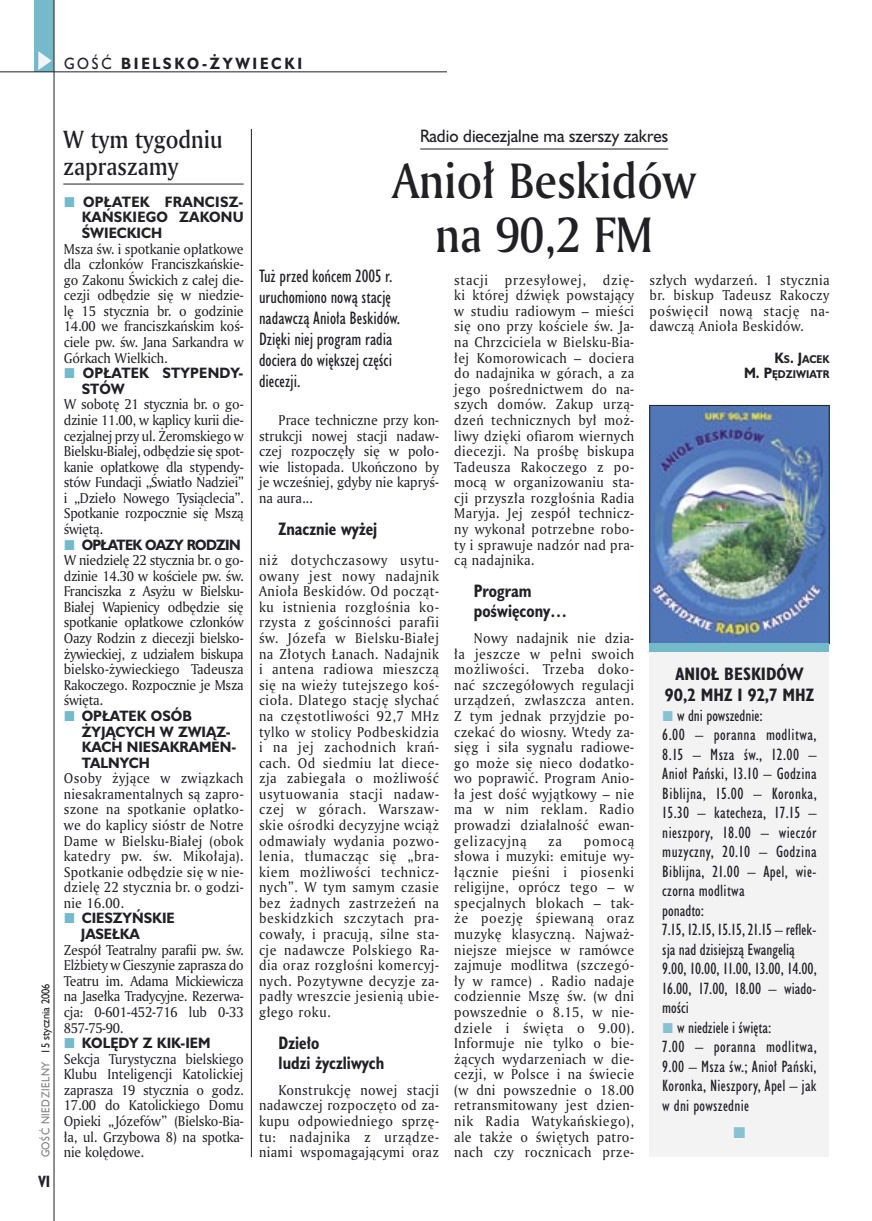
<style>
.page{position:relative;width:872px;height:1221px;background:#fff}
.page>*{position:absolute;margin:0;border:0;box-sizing:border-box;transform-origin:0 0}
._05a_tytyl_AmMd_32_pt{font:48px/54px "Amerigo Md PL";color:#212125;text-align:center;scale:.9 1}
._05d_tytyl_Kronika_AmMd_16_pt{font:24px/27px "Amerigo Md PL";color:#212125;scale:.9 1}
._06-4_lead_lokal_HuCn_11_pt{font:16.5px/21px "Humanst 521 Cn PL";color:#212125}
._04_srodtytul_HuCB_11_pt{font:700 16.5px/19.5px "Humanst 521 Cn PL";color:#212125;scale:.94 1}
._04-3_nadtytul_lokal{font:16.5px "Humanst 521 PL";color:#212125;scale:.94 1}
._04-2_tytul_ramki{font:700 16.5px/21px "Humanst 521 Cn PL";color:#212125;text-align:center}
._03-2_body_do_ramki{font:15px/19.5px "Humanst 521 Cn PL";color:#212125;text-align:justify}
._15a_temat_lewo{font:700 15px "Humanst 521 PL";letter-spacing:.2em;color:#212125;scale:.9 1}
._16_pagina_lewa{font:700 15px "Humanst 521 Cn PL";color:#212125;scale:.94 1}
._01_body_tekst{font:13.8px/15.6px "Amerigo PL";letter-spacing:.03em;color:#212125;text-align:justify;scale:.94 1}
._03_body_bez_akapitu{font:13.8px/15.6px "Amerigo PL";letter-spacing:-.01em;color:#212125;text-align:justify;scale:.94 1}
._03_body_bez_akapitu-2{font:700 13.8px/15.6px "Humanst 521 PL";color:#212125;text-align:justify;scale:.94 1}
._03_body_bez_akapitu-3{font:700 13.8px/15.6px "Humanst 521 PL";letter-spacing:.02em;color:#212125;scale:.94 1}
._03_body_bez_akapitu-4{font:700 13.8px "Humanst 521 PL";letter-spacing:-.055em;color:#212125;scale:.94 1}
._18a_data_lewa_GOSC{font:10.5px "Humanst 521 PL";letter-spacing:.05em;color:#7f7f83;scale:.9 1}
._18_data_lewa{font:10.5px "Humanst 521 PL";color:#212125;scale:.9 1}
._12a_autor_na_koncu_HuBd{font:700 10.35px/15.6px "Humanst 521 PL";color:#212125;text-align:right;scale:.9 1}
.s1{font-weight:400}
.s2{font-size:13.8px}
</style>
<div class="page">
<div style="left:649px;top:648px;width:180px;height:508px;background:#f3f3f4"></div>
<img style="left:651px;top:407px;width:176px;height:235px">
<div style="left:649px;top:405px;width:180px;height:239px;border:1px solid #212125"></div>
<div style="left:649px;top:643px;width:180px;height:8px;background:#75baca"></div>
<hr style="left:63px;top:184px;width:181px;height:1px;background:#212125">
<hr style="left:251px;top:129px;width:1px;height:1027px;background:#212125">
<hr style="left:420px;top:149px;width:248px;height:1px;background:#212125">
<div style="left:35px;top:0;width:19px;height:72px;background:#75baca"></div>
<svg style="left:38px;top:51px;width:14px;height:19px"></svg>
<hr style="left:54px;top:0;width:1px;height:1220px;background:#212125">
<hr style="left:0;top:72px;width:447px;height:1px;background:#212125">
<p class="_15a_temat_lewo" style="left:64px;top:53px;width:266px"><span class="s1">GOŚĆ</span> BIELSKO-ŻYWIECKI</p>
<p class="_18_data_lewa" style="left:38px;top:1053px;width:79px;rotate:-90deg">15 stycznia 2006</p>
<p class="_18a_data_lewa_GOSC" style="left:38px;top:1157px;width:108px;rotate:-90deg">GOŚĆ NIEDZIELNY</p>
<p class="_16_pagina_lewa" style="left:38px;top:1170px;width:14px">VI</p>
<p class="_05d_tytyl_Kronika_AmMd_16_pt" style="left:63px;top:125px;width:178px">W tym tygodniu zapraszamy</p>
<p class="_04-3_nadtytul_lokal" style="left:420px;top:124px;width:265px">Radio diecezjalne ma szerszy zakres</p>
<p class="_05a_tytyl_AmMd_32_pt" style="left:392px;top:152px;width:339px">Anioł Beskidów na 90,2 FM</p>
<p class="_03_body_bez_akapitu-2" style="left:82px;top:193px;width:174px">OPŁATEK FRANCISZ-KAŃSKIEGO ZAKONU ŚWIECKICH</p>
<p class="_03_body_bez_akapitu" style="left:64px;top:240px;width:193px">Msza św. i spotkanie opłatkowe dla członków Franciszkańskie&shy;go Zakonu Świckich z całej die&shy;cezji odbędzie się w niedzie&shy;lę 15 stycznia br. o godzinie 14.00 we franciszkańskim koś&shy;ciele pw. św. Jana Sarkandra w Górkach Wielkich.</p>
<p class="_03_body_bez_akapitu-3" style="left:82px;top:365px;width:173px">OPŁATEK STYPENDY-<br>STÓW</p>
<p class="_03_body_bez_akapitu" style="left:64px;top:396px;width:193px">W sobotę 21 stycznia br. o go&shy;dzinie 11.00, w kaplicy kurii die&shy;cezjalnej przy ul. Żeromskiego w Bielsku-Białej, odbędzie się spot&shy;kanie opłatkowe dla stypendy&shy;stów Fundacji „Światło Nadziei” i „Dzieło Nowego Tysiąclecia”.<br>Spotkanie rozpocznie się Mszą świętą.</p>
<p class="_03_body_bez_akapitu-4" style="left:82px;top:535px;width:171px">OPŁATEK OAZY RODZIN</p>
<p class="_03_body_bez_akapitu" style="left:64px;top:552px;width:193px">W niedzielę 22 stycznia br. o go&shy;dzinie 14.30 w kościele pw. św.<br>Franciszka z Asyżu w Bielsku-Białej Wapienicy odbędzie się spotkanie opłatkowe członków Oazy Rodzin z diecezji bielsko&shy;żywieckiej, z udziałem biskupa bielsko-żywieckiego Tadeusza Rakoczego. Rozpocznie je Msza święta.</p>
<p class="_03_body_bez_akapitu-2" style="left:82px;top:707px;width:166px;text-align:left">OPŁATEK OSÓB<br>ŻYJĄCYCH W ZWIĄZ-<br>KACH NIESAKRAMEN-<br>TALNYCH</p>
<p class="_03_body_bez_akapitu" style="left:64px;top:770px;width:193px">Osoby żyjące w związkach niesakramentalnych są zapro&shy;szone na spotkanie opłatko&shy;we do kaplicy sióstr de Notre Dame w Bielsku-Białej (obok katedry pw. św. Mikołaja).<br>Spotkanie odbędzie się w nie&shy;dzielę 22 stycznia br. o godzi&shy;nie 16.00.</p>
<p class="_03_body_bez_akapitu-2" style="left:82px;top:910px;width:100px">CIESZYŃSKIE</p>
<p class="_03_body_bez_akapitu-2" style="left:81px;top:925px;width:64px">JASEŁKA</p>
<p class="_03_body_bez_akapitu" style="left:64px;top:941px;width:193px">Zespół Teatralny parafii pw. św.<br>Elżbiety w Cieszynie zaprasza do Teatru im. Adama Mickiewicza na Jasełka Tradycyjne. Rezerwa&shy;cja: 0-601-452-716 lub 0-33<br>857-75-90.</p>
<p class="_03_body_bez_akapitu-2" style="left:82px;top:1034px;width:138px">KOLĘDY Z KIK-IEM</p>
<p class="_01_body_tekst" style="left:64px;top:1050px;width:193px">Sekcja Turystyczna bielskiego Klubu Inteligencji Katolickiej zaprasza 19 stycznia o godz.<br>17.00 do Katolickiego Domu Opieki „Józefów” (Bielsko-Bia&shy;ła, ul. Grzybowa 8) na spotka&shy;nie kolędowe.</p>
<p class="_06-4_lead_lokal_HuCn_11_pt" style="left:259px;top:265px;width:143px">Tuż przed końcem 2005 r. uruchomiono nową stację nadawczą Anioła Beskidów.<br>Dzięki niej program radia dociera do większej części diecezji.</p>
<p class="_01_body_tekst" style="left:259px;top:412px;width:193px;text-indent:20px">Prace techniczne przy kon&shy;strukcji nowej stacji nadaw&shy;czej rozpoczęły się w poło&shy;wie listopada. Ukończono by je wcześniej, gdyby nie kapryś&shy;na aura...</p>
<p class="_04_srodtytul_HuCB_11_pt" style="left:279px;top:518px;width:106px">Znacznie wyżej</p>
<p class="_01_body_tekst" style="left:259px;top:552px;width:193px">niż dotychczasowy usytu&shy;owany jest nowy nadajnik Anioła Beskidów. Od począt&shy;ku istnienia rozgłośnia ko&shy;rzysta z gościnności parafii św. Józefa w Bielsku-Białej na Złotych Łanach. Nadajnik i antena radiowa mieszczą się na wieży tutejszego koś&shy;cioła. Dlatego stację słychać na częstotliwości 92,7 MHz tylko w stolicy Podbeskidzia i na jej zachodnich krań&shy;cach. Od siedmiu lat diece&shy;zja zabiegała o możliwość usytuowania stacji nadaw&shy;czej w górach. Warszaw&shy;skie ośrodki decyzyjne wciąż odmawiały wydania pozwo&shy;lenia, tłumacząc się „bra&shy;kiem możliwości technicz&shy;nych”. W tym samym czasie bez żadnych zastrzeżeń na beskidzkich szczytach pra&shy;cowały, i pracują, silne sta&shy;cje nadawcze Polskiego Ra&shy;dia oraz rozgłośni komercyj&shy;nych. Pozytywne decyzje za&shy;padły wreszcie jesienią ubie&shy;głego roku.</p>
<p class="_04_srodtytul_HuCB_11_pt" style="left:279px;top:1032px;width:114px">Dzieło<br>ludzi życzliwych</p>
<p class="_01_body_tekst" style="left:259px;top:1081px;width:193px;text-indent:20px">Konstrukcję nowej stacji nadawczej rozpoczęto od za&shy;kupu odpowiedniego sprzę&shy;tu: nadajnika z urządze&shy;niami wspomagającymi oraz</p>
<p class="_01_body_tekst" style="left:454px;top:271px;width:193px">stacji przesyłowej, dzię&shy;ki której dźwięk powstający w studiu radiowym – mieści się ono przy kościele św. Ja&shy;na Chrzciciela w Bielsku-Bia&shy;łej Komorowicach – dociera do nadajnika w górach, a za jego pośrednictwem do na&shy;szych domów. Zakup urzą&shy;dzeń technicznych był moż&shy;liwy dzięki ofiarom wiernych diecezji. Na prośbę biskupa Tadeusza Rakoczego z po&shy;mocą w organizowaniu sta&shy;cji przyszła rozgłośnia Radia Maryja. Jej zespół technicz&shy;ny wykonał potrzebne robo&shy;ty i sprawuje nadzór nad pra&shy;cą nadajnika.</p>
<p class="_04_srodtytul_HuCB_11_pt" style="left:474px;top:581px;width:101px">Program poświęcony…</p>
<p class="_01_body_tekst" style="left:454px;top:630px;width:193px;text-indent:20px">Nowy nadajnik nie dzia&shy;ła jeszcze w pełni swoich możliwości. Trzeba doko&shy;nać szczegółowych regulacji urządzeń, zwłaszcza anten.<br>Z tym jednak przyjdzie po&shy;czekać do wiosny. Wtedy za&shy;sięg i siła sygnału radiowe&shy;go może się nieco dodatko&shy;wo poprawić. Program Anio&shy;ła jest dość wyjątkowy – nie ma w nim reklam. Radio prowadzi działalność ewan&shy;gelizacyjną</p>
<p class="_01_body_tekst" style="left:649px;top:271px;width:193px">szłych wydarzeń. 1 stycznia br. biskup Tadeusz Rakoczy poświęcił nową stację na&shy;dawczą Anioła Beskidów.</p>
<p class="_12a_autor_na_koncu_HuBd" style="left:744px;top:350px;width:96px"><span class="s2">K</span>S<span class="s2">. J</span>ACEK<br><span class="s2">M. P</span>ĘDZIWIATR</p>
<p class="_04-2_tytul_ramki" style="left:665px;top:663px;width:151px">ANIOŁ BESKIDÓW<br>90,2 MHZ I 92,7 MHZ</p>
<p class="_03-2_body_do_ramki" style="left:677px;top:705px;width:87px">w dni powszednie:</p>
<p class="_03-2_body_do_ramki" style="left:662px;top:724px;width:156px">6.00 – poranna modlitwa, 8.15 – Msza św., 12.00 – Anioł Pański, 13.10 – Godzina Biblijna, 15.00 – Koronka, 15.30 – katecheza, 17.15 – nieszpory, 18.00 – wieczór muzyczny, 20.10 – Godzina Biblijna, 21.00 – Apel, wie&shy;czorna modlitwa</p>
<p class="_03-2_body_do_ramki" style="left:662px;top:900px;width:43px">ponadto:</p>
<p class="_03-2_body_do_ramki" style="left:662px;top:919px;width:156px">7.15, 12.15, 15.15, 21.15 – reflek&shy;sja nad dzisiejszą Ewangelią</p>
<p class="_03-2_body_do_ramki" style="left:662px;top:958px;width:156px">9.00, 10.00, 11.00, 13.00, 14.00, 16.00, 17.00, 18.00 – wiado&shy;mości</p>
<p class="_03-2_body_do_ramki" style="left:677px;top:1017px;width:96px">w niedziele i święta:</p>
<p class="_03-2_body_do_ramki" style="left:662px;top:1036px;width:156px">7.00 – poranna modlitwa, 9.00 – Msza św.; Anioł Pański, Koronka, Nieszpory, Apel – jak w dni powszednie</p>
<p class="_01_body_tekst" style="left:454px;top:832px;width:193px;text-indent:129px">pomocą słowa i muzyki: emituje wy&shy;łącznie pieśni i piosenki religijne, oprócz tego – w specjalnych blokach – tak&shy;że poezję śpiewaną oraz muzykę klasyczną. Najważ&shy;niejsze miejsce w ramówce zajmuje modlitwa (szczegó&shy;ły w ramce) . Radio nadaje codziennie Mszę św. (w dni powszednie o 8.15, w nie&shy;dziele i święta o 9.00).<br>Informuje nie tylko o bie&shy;żących wydarzeniach w die&shy;cezji, w Polsce i na świecie (w dni powszednie o 18.00 retransmitowany jest dzien&shy;nik Radia Watykańskiego), ale także o świętych patro&shy;nach czy rocznicach prze-</p>
<p class="_01_body_tekst" style="left:548px;top:832px;width:16px">za</p>
</div>
